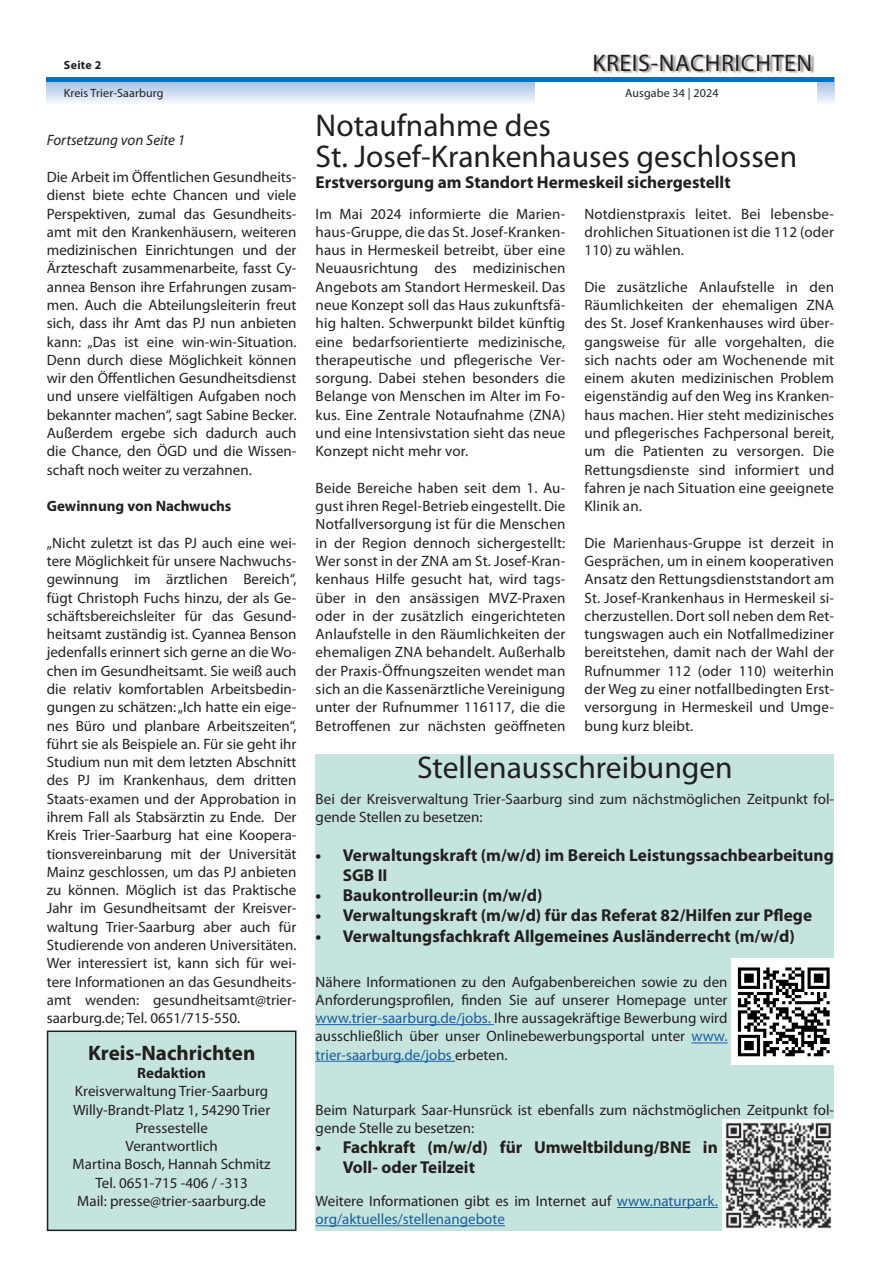
<style>
.page{position:relative;width:881px;height:1263px;background:#fff}
.page>*{position:absolute;margin:0;border:0;box-sizing:border-box;transform-origin:0 0}
.Headline{font:31.5px "Myriad Pro";color:#231f20}
.t1{font:24px "Myriad Pro";letter-spacing:.025em;color:#231f20}
.Fließtext_Bold_zentr{font:700 21px "Myriad Pro";color:#231f20}
.Subline{font:700 17.25px/20.2px "Myriad Pro";color:#231f20}
.Fließtext{font:15px/18.3px "Myriad Pro";color:#231f20;text-align:justify}
.Fließtext_Bold_zentr-2{font:15px "Myriad Pro";color:#231f20}
.Fließtext-2{font:15px/18.3px "Myriad Pro";color:#175d9e}
.Fließtext-3{font:700 15px "Myriad Pro";color:#231f20}
.Fließtext-4{font:italic 15px "Myriad Pro";color:#231f20}
.Fließtext_Bold_zentr-3{font:700 15px "Myriad Pro";color:#231f20}
.t2{font:12px "Myriad Pro";letter-spacing:.01em;color:#231f20}
.t3{font:700 12px "Myriad Pro";letter-spacing:.025em;color:#231f20}
.s1{color:#175d9e}
.s2{color:#231f20}
</style>
<div class="page">
<svg style="left:47px;top:82px;width:786px;height:21px;background:#cedbef"></svg>
<div style="left:535px;top:0;width:281px;height:113px;background:#fff"></div>
<div style="left:594px;top:54px;width:220px;height:20px;background:#231f20;opacity:.5"></div>
<hr style="left:47px;top:78px;width:786px;height:4px;background:#0072bc">
<div style="left:48px;top:1031px;width:247px;height:199px;background:#c6e4de"></div>
<div style="left:47px;top:1030px;width:249px;height:201px;border:2px solid #231f20"></div>
<div style="left:315px;top:754px;width:518px;height:477px;background:#c6e4de"></div>
<hr style="left:315px;top:1024px;width:179px;height:1px;background:#175d9e">
<hr style="left:691px;top:1042px;width:36px;height:1px;background:#175d9e">
<hr style="left:315px;top:1061px;width:140px;height:1px;background:#175d9e">
<hr style="left:616px;top:1207px;width:101px;height:1px;background:#175d9e">
<hr style="left:315px;top:1225px;width:189px;height:1px;background:#175d9e">
<img style="left:731px;top:958px;width:102px;height:107px">
<img style="left:722px;top:1120px;width:111px;height:111px">
<p class="t3" style="left:64px;top:57px;width:39px">Seite 2</p>
<h2 class="t1" style="left:592px;top:48px;width:221px">KREIS-NACHRICHTEN</h2>
<p class="t2" style="left:64px;top:86px;width:101px">Kreis Trier-Saarburg</p>
<p class="t2" style="left:625px;top:86px;width:95px">Ausgabe 34 | 2024</p>
<p class="Fließtext-4" style="left:47px;top:131px;width:140px">Fortsetzung von Seite 1</p>
<p class="Fließtext" style="left:47px;top:168px;width:251px">Die Arbeit im Öffentlichen Gesundheits&shy;dienst biete echte Chancen und viele Perspektiven, zumal das Gesundheits&shy;amt mit den Krankenhäusern, weiteren medizinischen Einrichtungen und der Ärzteschaft zusammenarbeite, fasst Cy&shy;annea Benson ihre Erfahrungen zusam&shy;men. Auch die Abteilungsleiterin freut sich, dass ihr Amt das PJ nun anbieten kann: „Das ist eine win-win-Situation.<br>Denn durch diese Möglichkeit können wir den Öffentlichen Gesundheitsdienst und unsere vielfältigen Aufgaben noch bekannter machen“, sagt Sabine Becker.<br>Außerdem ergebe sich dadurch auch die Chance, den ÖGD und die Wissen&shy;schaft noch weiter zu verzahnen.</p>
<p class="Fließtext-3" style="left:47px;top:496px;width:186px">Gewinnung von Nachwuchs</p>
<p class="Fließtext" style="left:47px;top:533px;width:251px">„Nicht zuletzt ist das PJ auch eine wei&shy;tere Möglichkeit für unsere Nachwuchs&shy;gewinnung im ärztlichen Bereich“, fügt Christoph Fuchs hinzu, der als Ge&shy;schäftsbereichsleiter für das Gesund&shy;heitsamt zuständig ist. Cyannea Benson jedenfalls erinnert sich gerne an die Wo&shy;chen im Gesundheitsamt. Sie weiß auch die relativ komfortablen Arbeitsbedin&shy;gungen zu schätzen: „Ich hatte ein eige&shy;nes Büro und planbare Arbeitszeiten“, führt sie als Beispiele an. Für sie geht ihr Studium nun mit dem letzten Abschnitt des PJ im Krankenhaus, dem dritten Staats-examen und der Approbation in ihrem Fall als Stabsärztin zu Ende. Der Kreis Trier-Saarburg hat eine Koopera&shy;tionsvereinbarung mit der Universität Mainz geschlossen, um das PJ anbieten zu können. Möglich ist das Praktische Jahr im Gesundheitsamt der Kreisver&shy;waltung Trier-Saarburg aber auch für Studierende von anderen Universitäten.<br>Wer interessiert ist, kann sich für wei&shy;tere Informationen an das Gesundheits&shy;amt wenden: gesundheitsamt@trier&shy;saarburg.de; Tel. 0651/715-550.</p>
<p class="Fließtext_Bold_zentr" style="left:88px;top:1039px;width:169px">Kreis-Nachrichten</p>
<p class="Fließtext_Bold_zentr-3" style="left:137px;top:1063px;width:70px">Redaktion</p>
<p class="Fließtext_Bold_zentr-2" style="left:75px;top:1082px;width:195px">Kreisverwaltung Trier-Saarburg</p>
<p class="Fließtext_Bold_zentr-2" style="left:73px;top:1100px;width:198px">Willy-Brandt-Platz 1, 54290 Trier</p>
<p class="Fließtext_Bold_zentr-2" style="left:135px;top:1118px;width:74px">Pressestelle</p>
<p class="Fließtext_Bold_zentr-2" style="left:125px;top:1137px;width:94px">Verantwortlich</p>
<p class="Fließtext_Bold_zentr-2" style="left:73px;top:1155px;width:199px">Martina Bosch, Hannah Schmitz</p>
<p class="Fließtext_Bold_zentr-2" style="left:95px;top:1173px;width:154px">Tel. 0651-715 -406 / -313</p>
<p class="Fließtext_Bold_zentr-2" style="left:77px;top:1192px;width:190px">Mail: presse@trier-saarburg.de</p>
<p class="Headline" style="left:315px;top:106px;width:237px">Notaufnahme des</p>
<p class="Headline" style="left:315px;top:137px;width:483px">St. Josef-Krankenhauses geschlossen</p>
<p class="Subline" style="left:315px;top:171px;width:416px">Erstversorgung am Standort Hermeskeil sichergestellt</p>
<p class="Fließtext" style="left:315px;top:204px;width:251px">Im Mai 2024 informierte die Marien&shy;haus-Gruppe, die das St. Josef-Kranken&shy;haus in Hermeskeil betreibt, über eine Neuausrichtung des medizinischen Angebots am Standort Hermeskeil. Das neue Konzept soll das Haus zukunftsfä&shy;hig halten. Schwerpunkt bildet künftig eine bedarfsorientierte medizinische, therapeutische und pflegerische Ver&shy;sorgung. Dabei stehen besonders die Belange von Menschen im Alter im Fo&shy;kus. Eine Zentrale Notaufnahme (ZNA) und eine Intensivstation sieht das neue Konzept nicht mehr vor.</p>
<p class="Fließtext" style="left:315px;top:478px;width:251px">Beide Bereiche haben seit dem 1. Au&shy;gust ihren Regel-Betrieb eingestellt. Die Notfallversorgung ist für die Menschen in der Region dennoch sichergestellt:<br>Wer sonst in der ZNA am St. Josef-Kran&shy;kenhaus Hilfe gesucht hat, wird tags&shy;über in den ansässigen MVZ-Praxen oder in der zusätzlich eingerichteten Anlaufstelle in den Räumlichkeiten der ehemaligen ZNA behandelt. Außerhalb der Praxis-Öffnungszeiten wendet man sich an die Kassenärztliche Vereinigung unter der Rufnummer 116117, die die Betroffenen zur nächsten geöffneten</p>
<p class="Fließtext" style="left:584px;top:204px;width:251px">Notdienstpraxis leitet. Bei lebensbe&shy;drohlichen Situationen ist die 112 (oder 110) zu wählen.</p>
<p class="Fließtext" style="left:584px;top:277px;width:251px">Die zusätzliche Anlaufstelle in den Räumlichkeiten der ehemaligen ZNA des St. Josef Krankenhauses wird über&shy;gangsweise für alle vorgehalten, die sich nachts oder am Wochenende mit einem akuten medizinischen Problem eigenständig auf den Weg ins Kranken&shy;haus machen. Hier steht medizinisches und pflegerisches Fachpersonal bereit, um die Patienten zu versorgen. Die Rettungsdienste sind informiert und fahren je nach Situation eine geeignete Klinik an.</p>
<p class="Fließtext" style="left:584px;top:533px;width:251px">Die Marienhaus-Gruppe ist derzeit in Gesprächen, um in einem kooperativen Ansatz den Rettungsdienststandort am St. Josef-Krankenhaus in Hermeskeil si&shy;cherzustellen. Dort soll neben dem Ret&shy;tungswagen auch ein Notfallmediziner bereitstehen, damit nach der Wahl der Rufnummer 112 (oder 110) weiterhin der Weg zu einer notfallbedingten Erst&shy;versorgung in Hermeskeil und Umge&shy;bung kurz bleibt.</p>
<p class="Headline" style="left:417px;top:748px;width:317px">Stellenausschreibungen</p>
<p class="Fließtext" style="left:315px;top:789px;width:520px">Bei der Kreisverwaltung Trier-Saarburg sind zum nächstmöglichen Zeitpunkt fol&shy;gende Stellen zu besetzen:</p>
<p class="Subline" style="left:342px;top:844px;width:492px;text-indent:-27px">• Verwaltungskraft (m/w/d) im Bereich Leistungssachbearbeitung<br>SGB II</p>
<p class="Subline" style="left:315px;top:884px;width:228px">• Baukontrolleur:in (m/w/d)</p>
<p class="Subline" style="left:315px;top:905px;width:497px">• Verwaltungskraft (m/w/d) für das Referat 82/Hilfen zur Pflege</p>
<p class="Subline" style="left:315px;top:925px;width:480px">• Verwaltungsfachkraft Allgemeines Ausländerrecht (m/w/d)</p>
<p class="Fließtext" style="left:315px;top:972px;width:413px">Nähere Informationen zu den Aufgabenbereichen sowie zu den Anforderungsprofilen, finden Sie auf unserer Homepage unter <span class="s1">www.trier-saarburg.de/jobs.</span> Ihre aussagekräftige Bewerbung wird ausschließlich über unser Onlinebewerbungsportal unter <span class="s1">www. trier-saarburg.de/jobs</span> erbeten.</p>
<p class="Fließtext" style="left:315px;top:1100px;width:520px">Beim Naturpark Saar-Hunsrück ist ebenfalls zum nächstmöglichen Zeitpunkt fol&shy;gende Stelle zu besetzen:</p>
<p class="Subline" style="left:342px;top:1136px;width:376px;text-indent:-27px">• Fachkraft (m/w/d) für Umweltbildung/BNE in<br>Voll- oder Teilzeit</p>
<p class="Fließtext-2" style="left:315px;top:1191px;width:403px"><span class="s2">Weitere Informationen gibt es im Internet auf</span> www.naturpark. org/aktuelles/stellenangebote</p>
</div>
